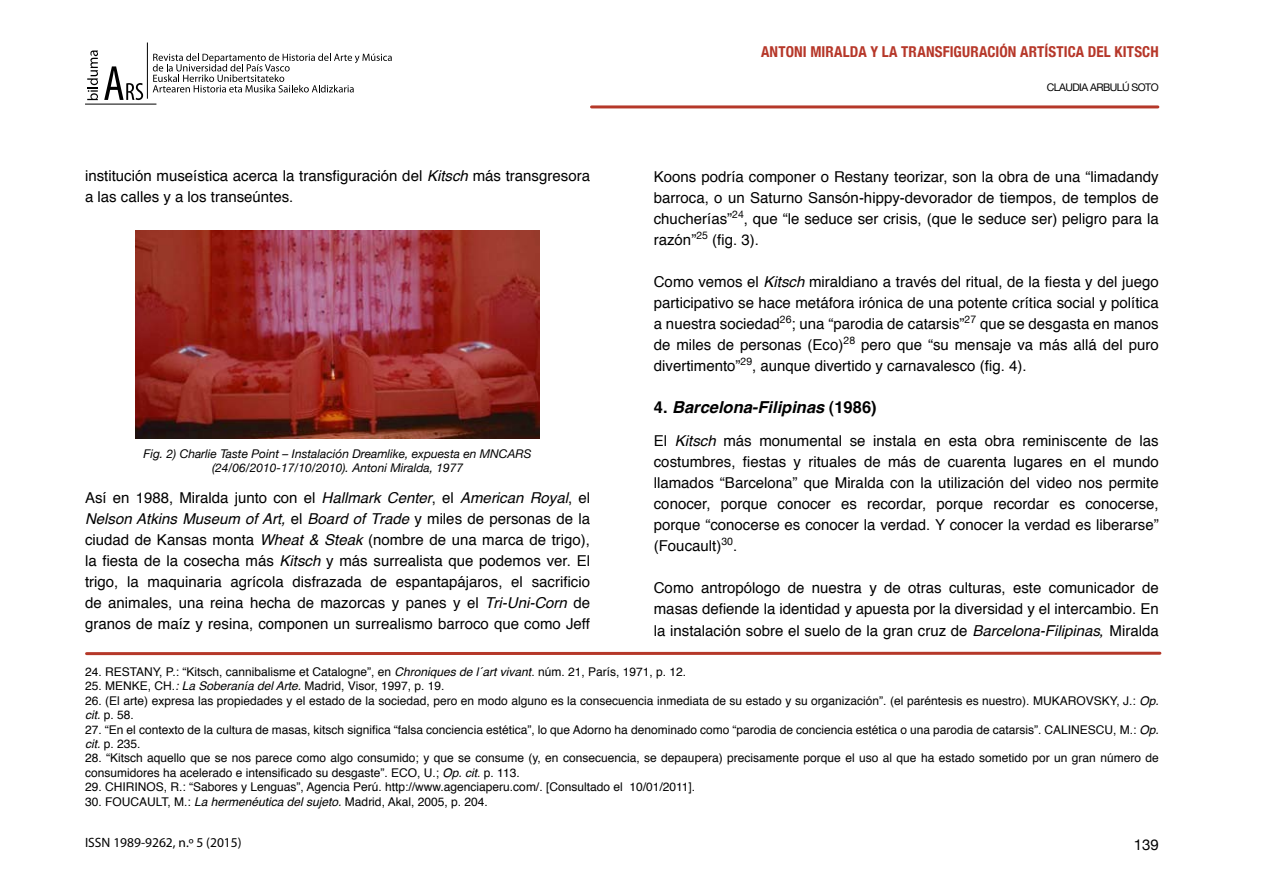
<style>
.page{position:relative;width:1263px;height:893px;background:#fff}
.page>*{position:absolute;margin:0;border:0;box-sizing:border-box;transform-origin:0 0}
.t1{font:italic 700 16.5px "Helvetica";color:#000}
.t2{font:15px/21px "Helvetica";color:#000;text-align:justify}
.t3{font:700 condensed 15px "Helvetica Neue";letter-spacing:.01em;color:#b63729}
.t4{font:15px "Helvetica Neue";color:#000}
.t5{font:13.5px "Myriad Pro";color:#000}
.t6{font:12px/14.4px "Helvetica";color:#000}
.t7{font:italic 12px/14.4px "Helvetica Neue";color:#000;text-align:center}
.t8{font:10.5px "Helvetica Neue";letter-spacing:-.05em;color:#000}
.s1{font-style:italic}
.s2{font-style:normal}
.s3{font-family:"Times New Roman";font-style:italic;font-size:18px}
</style>
<div class="page">
<svg style="left:104px;top:66px;width:39px;height:34px"></svg>
<svg style="left:87px;top:50px;width:11px;height:50px"></svg>
<hr style="left:85px;top:104px;width:71px;height:1px;background:#000">
<svg style="left:153px;top:53px;width:239px;height:39px"></svg>
<hr style="left:147px;top:43px;width:1px;height:56px;background:#000">
<hr style="left:591px;top:105px;width:567px;height:3px;background:#b53829">
<hr style="left:87px;top:652px;width:1073px;height:3px;background:#b53829">
<img style="left:135px;top:231px;width:405px;height:207px">
<p class="t3" style="left:761px;top:43px;width:399px">ANTONI MIRALDA Y LA TRANSFIGURACIÓN ARTÍSTICA DEL KITSCH</p>
<p class="t2" style="left:85px;top:166px;width:506px">institución museística acerca la transfiguración del <span class="s1">Kitsch</span> más transgresora a las calles y a los transeúntes.</p>
<p class="t7" style="left:143px;top:446px;width:390px">Fig. 2) Charlie Taste Point – Instalación Dreamlike, expuesta en MNCARS (24/06/2010-17/10/2010). Antoni Miralda, 1977</p>
<p class="t2" style="left:85px;top:487px;width:506px">Así en 1988, Miralda junto con el <span class="s1">Hallmark Center</span>, el <span class="s1">American Royal</span>, el <span class="s1">Nelson Atkins Museum of Art,</span> el <span class="s1">Board of Trade</span> y miles de personas de la ciudad de Kansas monta <span class="s1">Wheat &amp; Steak</span> (nombre de una marca de trigo), la fiesta de la cosecha más <span class="s1">Kitsch</span> y más surrealista que podemos ver. El trigo, la maquinaria agrícola disfrazada de espantapájaros, el sacrificio de animales, una reina hecha de mazorcas y panes y el <span class="s1">Tri-Uni-Corn</span> de granos de maíz y resina, componen un surrealismo barroco que como Jeff</p>
<p class="t8" style="left:1047px;top:81px;width:114px">CLAUDIA ARBULÚ SOTO</p>
<p class="t2" style="left:654px;top:167px;width:506px">Koons podría componer o Restany teorizar, son la obra de una “limadandy barroca, o un Saturno Sansón-hippy-devorador de tiempos, de templos de chucherías”<sup>24</sup>, que “le seduce ser crisis, (que le seduce ser) peligro para la razón”<sup>25</sup> (fig. 3).</p>
<p class="t2" style="left:654px;top:272px;width:506px">Como vemos el <span class="s1">Kitsch</span> miraldiano a través del ritual, de la fiesta y del juego participativo se hace metáfora irónica de una potente crítica social y política a nuestra sociedad<sup>26</sup>; una “parodia de catarsis”<sup>27</sup> que se desgasta en manos de miles de personas (Eco)<sup>28</sup> pero que “su mensaje va más allá del puro divertimento”<sup>29</sup>, aunque divertido y carnavalesco (fig. 4).</p>
<p class="t1" style="left:654px;top:394px;width:224px"><span class="s2">4.</span> Barcelona-Filipinas <span class="s2">(1986)</span></p>
<p class="t2" style="left:654px;top:431px;width:506px">El <span class="s1">Kitsch</span> más monumental se instala en esta obra reminiscente de las costumbres, fiestas y rituales de más de cuarenta lugares en el mundo llamados “Barcelona” que Miralda con la utilización del video nos permite conocer, porque conocer es recordar, porque recordar es conocerse, porque “conocerse es conocer la verdad. Y conocer la verdad es liberarse” (Foucault)<sup>30</sup>.</p>
<p class="t2" style="left:654px;top:578px;width:506px">Como antropólogo de nuestra y de otras culturas, este comunicador de masas defiende la identidad y apuesta por la diversidad y el intercambio. En la instalación sobre el suelo de la gran cruz de <span class="s1">Barcelona-Filipinas</span><span class="s3">,</span> Miralda</p>
<p class="t6" style="left:85px;top:665px;width:602px">24. RESTANY, P.: “Kitsch, cannibalisme et Catalogne”, en <span class="s1">Chroniques de l´art vivant</span>. núm. 21, París, 1971, p. 12.</p>
<p class="t6" style="left:85px;top:679px;width:361px">25. MENKE, CH.<span class="s1">: La Soberanía del Arte.</span> Madrid, Visor, 1997, p. 19.</p>
<p class="t6" style="left:85px;top:694px;width:1075px">26. (El arte) expresa las propiedades y el estado de la sociedad, pero en modo alguno es la consecuencia inmediata de su estado y su organización”. (el paréntesis es nuestro). MUKAROVSKY, J.: <span class="s1">Op. cit.</span> p. 58.</p>
<p class="t6" style="left:85px;top:723px;width:1075px">27. “En el contexto de la cultura de masas, kitsch significa “falsa conciencia estética”, lo que Adorno ha denominado como “parodia de conciencia estética o una parodia de catarsis”. CALINESCU, M.: <span class="s1">Op. cit.</span> p. 235.</p>
<p class="t6" style="left:85px;top:751px;width:1075px">28. “Kitsch aquello que se nos parece como algo consumido; y que se consume (y, en consecuencia, se depaupera) precisamente porque el uso al que ha estado sometido por un gran número de consumidores ha acelerado e intensificado su desgaste”. ECO, U.; <span class="s1">Op. cit</span>. p. 113.</p>
<p class="t6" style="left:85px;top:780px;width:612px">29. CHIRINOS, R.: “Sabores y Lenguas”, Agencia Perú. http://www.agenciaperu.com/. [Consultado el 10/01/2011].</p>
<p class="t6" style="left:85px;top:795px;width:404px">30. FOUCAULT, M.: <span class="s1">La hermenéutica del sujeto.</span> Madrid, Akal, 2005, p. 204.</p>
<p class="t5" style="left:85px;top:835px;width:158px">ISSN 1989-9262, n.º 5 (2015)</p>
<p class="t4" style="left:1134px;top:836px;width:27px">139</p>
</div>
